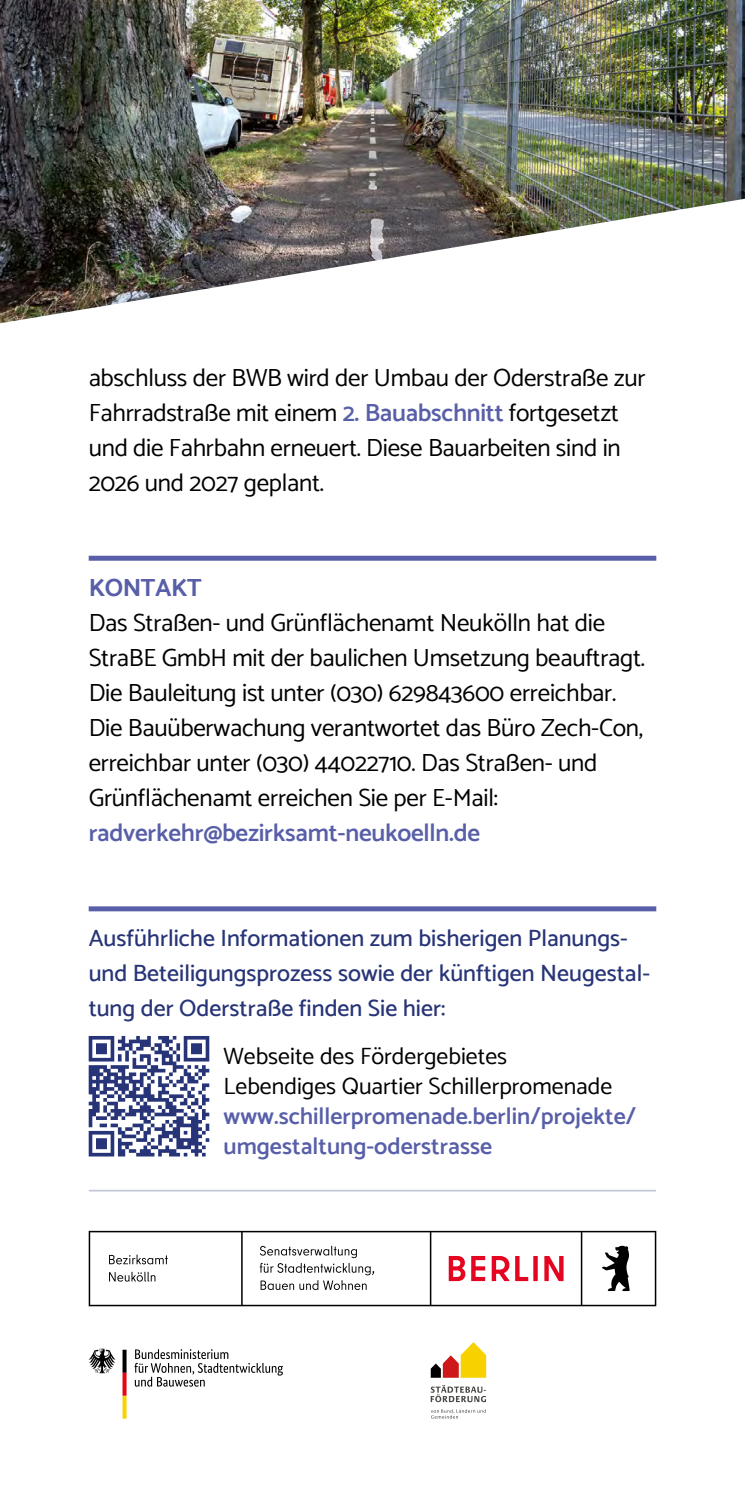
<style>
.page{position:relative;width:745px;height:1489px;background:#fff}
.page>*{position:absolute;margin:0;border:0;box-sizing:border-box;transform-origin:0 0}
.t1{font:25px/35px "Catamaran";letter-spacing:-.01em;color:#000}
.t2{font:600 25px "Catamaran";letter-spacing:-.01em;color:#585fa8}
.t3{font:700 25px "Catamaran";letter-spacing:-.02em;color:#585fa8}
.t4{font:500 23.75px/35px "Catamaran";color:#273477}
.t5{font:600 23.75px/30px "Catamaran";color:#585fa8}
.t6{font:23.75px/30px "Catamaran";color:#000}
.s1{font-weight:600;color:#585fa8}
</style>
<div class="page">
<div style="left:89px;top:555px;width:567px;height:5px;background:#585fa8"></div>
<div style="left:89px;top:906px;width:567px;height:5px;background:#585fa8"></div>
<img style="left:0;top:0;width:744px;height:323px">
<hr style="left:89px;top:1189px;width:566px;height:2px;background:#c3c8d5">
<svg style="left:430px;top:1342px;width:56px;height:35px"></svg>
<svg style="left:430px;top:1409px;width:55px;height:9px"></svg>
<svg style="left:430px;top:1385px;width:55px;height:17px"></svg>
<svg style="left:134px;top:1349px;width:149px;height:37px"></svg>
<svg style="left:89px;top:1348px;width:26px;height:25px"></svg>
<svg style="left:122px;top:1349px;width:4px;height:69px"></svg>
<svg style="left:89px;top:1230px;width:567px;height:76px"></svg>
<svg style="left:89px;top:1036px;width:120px;height:120px"></svg>
<p class="t1" style="left:89px;top:359px;width:558px">abschluss der BWB wird der Umbau der Oderstraße zur Fahrradstraße mit einem <span class="s1">2. Bauabschnitt</span> fortgesetzt und die Fahrbahn erneuert. Diese Bauarbeiten sind in 2026 und 2027 geplant.</p>
<p class="t3" style="left:89px;top:568px;width:115px">KONTAKT</p>
<p class="t1" style="left:89px;top:604px;width:557px">Das Straßen- und Grünflächenamt Neukölln hat die StraBE GmbH mit der baulichen Umsetzung beauftragt.<br>Die Bauleitung ist unter (030) 629843600 erreichbar.<br>Die Bauüberwachung verantwortet das Büro Zech-Con, erreichbar unter (030) 44022710. Das Straßen- und Grünflächenamt erreichen Sie per E-Mail:</p>
<p class="t2" style="left:89px;top:813px;width:392px">radverkehr@bezirksamt-neukoelln.de</p>
<p class="t4" style="left:89px;top:920px;width:562px">Ausführliche Informationen zum bisherigen Planungs&shy;und Beteiligungsprozess sowie der künftigen Neugestal&shy;tung der Oderstraße finden Sie hier:</p>
<p class="t6" style="left:223px;top:1040px;width:390px">Webseite des Fördergebietes<br>Lebendiges Quartier Schillerpromenade</p>
<p class="t5" style="left:223px;top:1100px;width:414px">www.schillerpromenade.berlin/projekte/ umgestaltung-oderstrasse</p>
</div>
